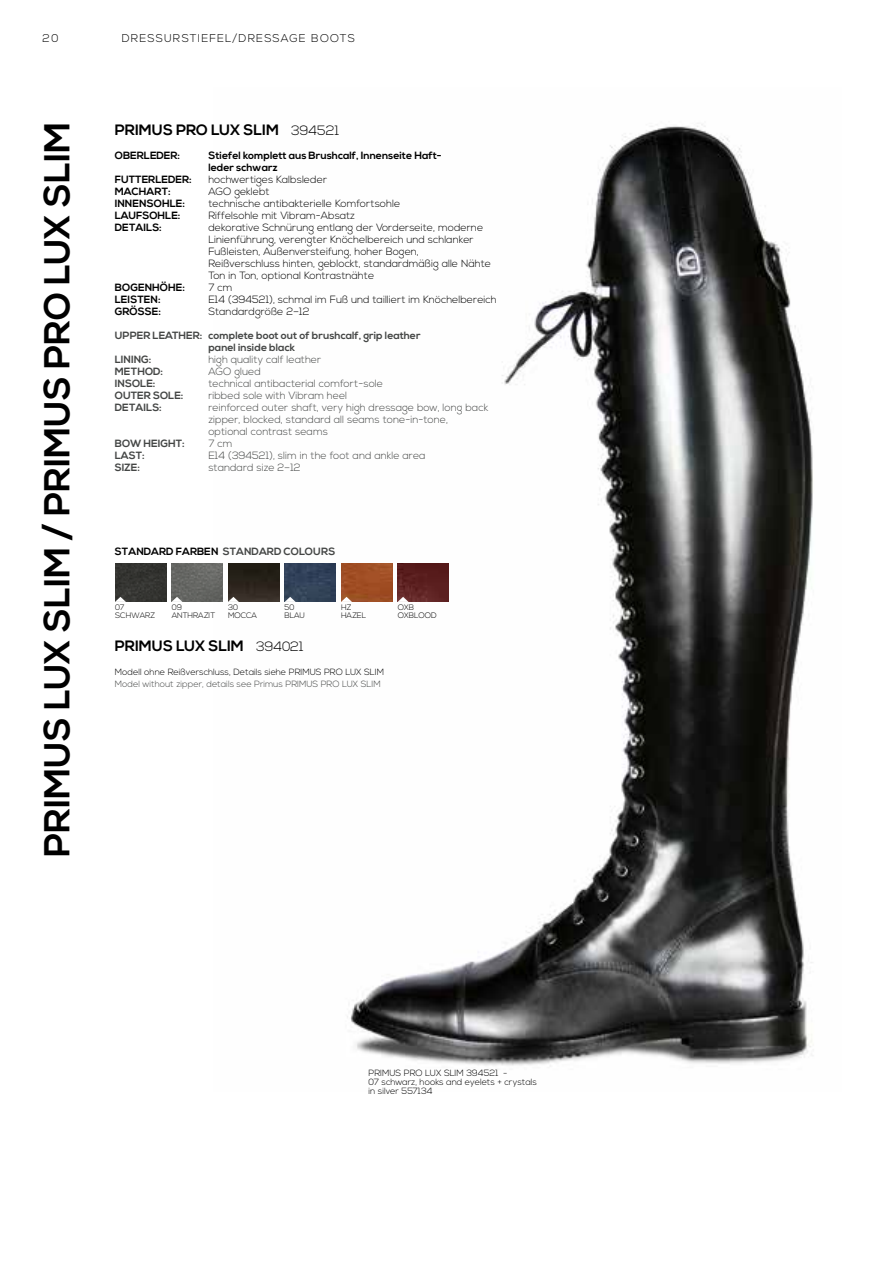
<style>
.page{position:relative;width:893px;height:1263px;background:#fff}
.page>*{position:absolute;margin:0;border:0;box-sizing:border-box;transform-origin:0 0}
.t1{font:700 36px "Nexa";color:#000}
.t2{font:700 15px "Nexa";color:#000}
.t3{font:300 11.25px "Nexa";letter-spacing:.1em;color:#000}
.t4{font:300 10.5px/12px "Nexa";color:#000}
.t5{font:300 10.5px/12px "Nexa";color:#444645}
.t6{font:700 10.5px "Nexa";color:#444645}
.t7{font:700 10.5px/12px "Nexa";color:#000}
.t8{font:300 9px/9px "Nexa";color:#000}
.t9{font:300 9px "Nexa";color:#444645}
.t10{font:300 7.95px/7.8px "Nexa";letter-spacing:-.005em;color:#000}
.s1{font-weight:300;font-size:13.5px}
.s2{color:#000}
</style>
<div class="page">
<img style="left:279px;top:124px;width:534px;height:942px">
<img style="left:115px;top:563px;width:51px;height:39px">
<svg style="left:115px;top:597px;width:11px;height:5px"></svg>
<img style="left:228px;top:563px;width:51px;height:39px">
<svg style="left:228px;top:597px;width:11px;height:5px"></svg>
<img style="left:398px;top:563px;width:51px;height:39px">
<svg style="left:398px;top:597px;width:11px;height:5px"></svg>
<img style="left:172px;top:563px;width:51px;height:39px">
<svg style="left:171px;top:597px;width:11px;height:5px"></svg>
<img style="left:341px;top:563px;width:51px;height:39px">
<svg style="left:341px;top:597px;width:11px;height:5px"></svg>
<img style="left:285px;top:563px;width:51px;height:39px">
<svg style="left:285px;top:597px;width:11px;height:5px"></svg>
<p class="t3" style="left:43px;top:32px;width:18px">20</p>
<p class="t3" style="left:122px;top:32px;width:235px">DRESSURSTIEFEL/DRESSAGE BOOTS</p>
<h1 class="t1" style="left:36px;top:857px;width:737px;rotate:-90deg">PRIMUS LUX SLIM / PRIMUS PRO LUX SLIM</h1>
<h2 class="t2" style="left:115px;top:121px;width:226px">PRIMUS PRO LUX SLIM <span class="s1">394521</span></h2>
<p class="t7" style="left:115px;top:150px;width:67px">OBERLEDER:</p>
<p class="t7" style="left:208px;top:150px;width:235px">Stiefel komplett aus Brushcalf, Innenseite Haft&shy;leder schwarz</p>
<p class="t7" style="left:115px;top:174px;width:78px">FUTTERLEDER:</p>
<p class="t4" style="left:208px;top:174px;width:120px">hochwertiges Kalbsleder</p>
<p class="t7" style="left:115px;top:186px;width:57px">MACHART:</p>
<p class="t4" style="left:208px;top:186px;width:63px">AGO geklebt</p>
<p class="t7" style="left:115px;top:198px;width:72px">INNENSOHLE:</p>
<p class="t4" style="left:208px;top:198px;width:193px">technische antibakterielle Komfortsohle</p>
<p class="t7" style="left:115px;top:210px;width:67px">LAUFSOHLE:</p>
<p class="t4" style="left:208px;top:210px;width:148px">Riffelsohle mit Vibram-Absatz</p>
<p class="t7" style="left:115px;top:222px;width:48px">DETAILS:</p>
<p class="t4" style="left:208px;top:222px;width:284px">dekorative Schnürung entlang der Vorderseite, moderne Linienführung, verengter Knöchelbereich und schlanker Fußleisten, Außenversteifung, hoher Bogen, Reißverschluss hinten, geblockt, standardmäßig alle Nähte Ton in Ton, optional Kontrastnähte</p>
<p class="t7" style="left:115px;top:282px;width:72px">BOGENHÖHE:</p>
<p class="t4" style="left:208px;top:282px;width:26px">7 cm</p>
<p class="t7" style="left:115px;top:294px;width:47px">LEISTEN:</p>
<p class="t4" style="left:208px;top:294px;width:290px">E14 (394521), schmal im Fuß und tailliert im Knöchelbereich</p>
<p class="t7" style="left:115px;top:306px;width:48px">GRÖSSE:</p>
<p class="t4" style="left:208px;top:306px;width:103px">Standardgröße 2–12</p>
<p class="t6" style="left:115px;top:329px;width:307px">UPPER LEATHER: complete boot out of brushcalf, grip leather</p>
<p class="t6" style="left:208px;top:341px;width:88px">panel inside black</p>
<p class="t6" style="left:115px;top:353px;width:38px">LINING:</p>
<p class="t5" style="left:208px;top:354px;width:114px">high quality calf leather</p>
<p class="t6" style="left:115px;top:365px;width:50px">METHOD:</p>
<p class="t5" style="left:208px;top:366px;width:54px">AGO glued</p>
<p class="t6" style="left:115px;top:377px;width:42px">INSOLE:</p>
<p class="t5" style="left:208px;top:378px;width:176px">technical antibacterial comfort-sole</p>
<p class="t6" style="left:115px;top:389px;width:70px">OUTER SOLE:</p>
<p class="t5" style="left:208px;top:390px;width:140px">ribbed sole with Vibram heel</p>
<p class="t6" style="left:115px;top:401px;width:48px">DETAILS:</p>
<p class="t5" style="left:208px;top:402px;width:281px">reinforced outer shaft, very high dressage bow, long back zipper, blocked, standard all seams tone-in-tone, optional contrast seams</p>
<p class="t6" style="left:115px;top:437px;width:71px">BOW HEIGHT:</p>
<p class="t5" style="left:208px;top:438px;width:26px">7 cm</p>
<p class="t6" style="left:115px;top:449px;width:31px">LAST:</p>
<p class="t5" style="left:208px;top:450px;width:219px">E14 (394521), slim in the foot and ankle area</p>
<p class="t6" style="left:115px;top:461px;width:27px">SIZE:</p>
<p class="t5" style="left:208px;top:462px;width:94px">standard size 2–12</p>
<p class="t6" style="left:115px;top:545px;width:222px"><span class="s2">STANDARD FARBEN</span> STANDARD COLOURS</p>
<p class="t10" style="left:285px;top:604px;width:22px">50<br>BLAU</p>
<p class="t10" style="left:115px;top:604px;width:42px">07<br>SCHWARZ</p>
<p class="t10" style="left:228px;top:604px;width:30px">30<br>MOCCA</p>
<p class="t10" style="left:398px;top:604px;width:40px">OXB<br>OXBLOOD</p>
<p class="t10" style="left:172px;top:604px;width:45px">09<br>ANTHRAZIT</p>
<p class="t10" style="left:341px;top:604px;width:27px">HZ<br>HAZEL</p>
<h2 class="t2" style="left:115px;top:637px;width:190px">PRIMUS LUX SLIM <span class="s1">394021</span></h2>
<p class="t8" style="left:115px;top:668px;width:271px">Modell ohne Reißverschluss, Details siehe PRIMUS PRO LUX SLIM</p>
<p class="t9" style="left:115px;top:679px;width:267px">Model without zipper, details see Primus PRIMUS PRO LUX SLIM</p>
<p class="t8" style="left:369px;top:1069px;width:170px">PRIMUS PRO LUX SLIM 394521 -<br>07 schwarz, hooks and eyelets + crystals in silver 557134</p>
</div>
